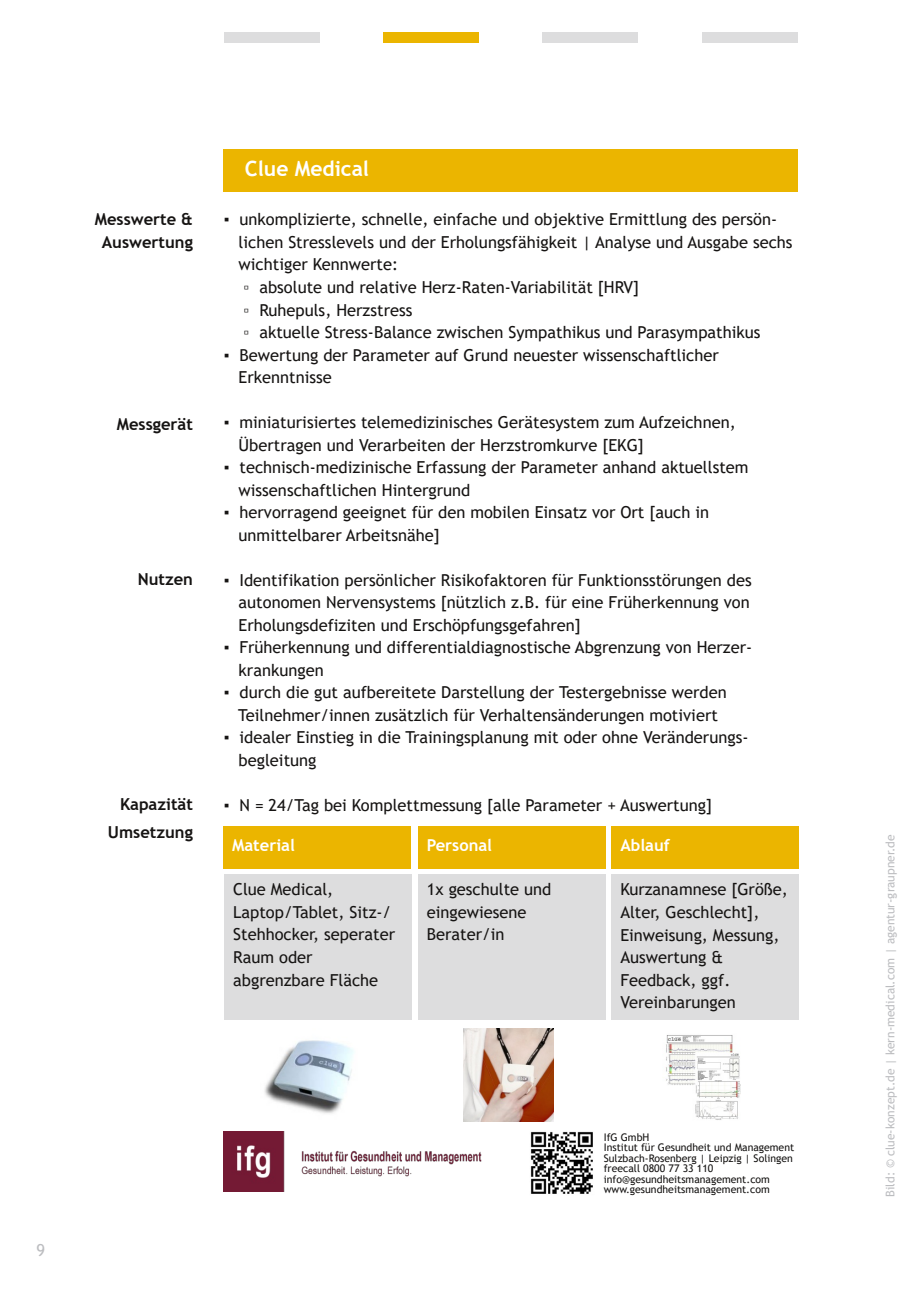
<style>
.page{position:relative;width:919px;height:1289px;background:#fff}
.page>*{position:absolute;margin:0;border:0;box-sizing:border-box;transform-origin:0 0}
.t1{font:700 21px "Trebuchet MS";color:#fff}
.t2{font:16.5px/22.5px "Trebuchet MS";color:#161413}
.t3{font:700 16.5px/22.5px "Trebuchet MS";color:#161413;text-align:center}
.t4{font:700 16.5px "Trebuchet MS";color:#fff}
.t5{font:16.5px "Trebuchet MS";color:#bcbdc0}
.t6{font:12px "Trebuchet MS";color:#bcbdc0}
.t7{font:10.5px/10.5px "Trebuchet MS";color:#161413}
</style>
<div class="page">
<img style="left:224px;top:1131px;width:258px;height:60px">
<img style="left:530px;top:1131px;width:63px;height:63px">
<div style="left:225px;top:874px;width:187px;height:146px;background:#ddddde"></div>
<div style="left:224px;top:825px;width:187px;height:43px;background:#ebb500"></div>
<div style="left:418px;top:825px;width:187px;height:43px;background:#ebb500"></div>
<div style="left:418px;top:874px;width:187px;height:146px;background:#ddddde"></div>
<div style="left:611px;top:874px;width:188px;height:146px;background:#ddddde"></div>
<div style="left:611px;top:825px;width:188px;height:43px;background:#ebb500"></div>
<div style="left:224px;top:149px;width:574px;height:43px;background:#ebb500"></div>
<div style="left:224px;top:32px;width:96px;height:11px;background:#ddddde"></div>
<div style="left:701px;top:32px;width:96px;height:11px;background:#ddddde"></div>
<div style="left:383px;top:32px;width:96px;height:11px;background:#ebb500"></div>
<div style="left:542px;top:32px;width:96px;height:11px;background:#ddddde"></div>
<img style="left:264px;top:1040px;width:90px;height:74px">
<img style="left:464px;top:1028px;width:89px;height:93px">
<img style="left:666px;top:1035px;width:74px;height:85px">
<p class="t5" style="left:36px;top:1240px;width:10px">9</p>
<p class="t3" style="left:95px;top:208px;width:100px">Messwerte &amp;<br>Auswertung</p>
<p class="t3" style="left:117px;top:412px;width:78px">Messgerät</p>
<p class="t3" style="left:138px;top:567px;width:57px">Nutzen</p>
<p class="t3" style="left:108px;top:790px;width:86px;line-height:27.3px;text-align:right">Kapazität<br>Umsetzung</p>
<p class="t1" style="left:245px;top:156px;width:126px">Clue Medical</p>
<p class="t2" style="left:224px;top:208px;width:555px">▪ unkomplizierte, schnelle, einfache und objektive Ermittlung des persön‐</p>
<p class="t2" style="left:238px;top:231px;width:555px">lichen Stresslevels und der Erholungsfähigkeit | Analyse und Ausgabe sechs</p>
<p class="t2" style="left:238px;top:253px;width:161px">wichtiger Kennwerte:</p>
<p class="t2" style="left:243px;top:276px;width:397px">▫ absolute und relative Herz‐Raten‐Variabilität [HRV]</p>
<p class="t2" style="left:243px;top:298px;width:170px">▫ Ruhepuls, Herzstress</p>
<p class="t2" style="left:243px;top:321px;width:518px">▫ aktuelle Stress‐Balance zwischen Sympathikus und Parasympathikus</p>
<p class="t2" style="left:238px;top:343px;width:481px;text-indent:-15px">▪ Bewertung der Parameter auf Grund neuester wissenschaftlicher<br>Erkenntnisse</p>
<p class="t2" style="left:238px;top:411px;width:498px;text-indent:-15px">▪ miniaturisiertes telemedizinisches Gerätesystem zum Aufzeichnen,<br>Übertragen und Verarbeiten der Herzstromkurve [EKG]</p>
<p class="t2" style="left:238px;top:456px;width:511px;text-indent:-15px">▪ technisch‐medizinische Erfassung der Parameter anhand aktuellstem wissenschaftlichen Hintergrund</p>
<p class="t2" style="left:238px;top:501px;width:472px;text-indent:-15px">▪ hervorragend geeignet für den mobilen Einsatz vor Ort [auch in unmittelbarer Arbeitsnähe]</p>
<p class="t2" style="left:238px;top:568px;width:514px;text-indent:-15px">▪ Identifikation persönlicher Risikofaktoren für Funktionsstörungen des autonomen Nervensystems [nützlich z.B. für eine Früherkennung von<br>Erholungsdefiziten und Erschöpfungsgefahren]</p>
<p class="t2" style="left:238px;top:636px;width:515px;text-indent:-15px">▪ Früherkennung und differentialdiagnostische Abgrenzung von Herzer‐ krankungen</p>
<p class="t2" style="left:224px;top:681px;width:504px;text-align:center">▪ durch die gut aufbereitete Darstellung der Testergebnisse werden<br>Teilnehmer/innen zusätzlich für Verhaltensänderungen motiviert</p>
<p class="t2" style="left:238px;top:726px;width:511px;text-indent:-15px">▪ idealer Einstieg in die Trainingsplanung mit oder ohne Veränderungs‐ begleitung</p>
<p class="t2" style="left:224px;top:793px;width:490px">▪ N = 24/Tag bei Komplettmessung [alle Parameter + Auswertung]</p>
<p class="t4" style="left:232px;top:836px;width:64px">Material</p>
<p class="t4" style="left:427px;top:836px;width:67px">Personal</p>
<p class="t2" style="left:427px;top:878px;width:126px">1x geschulte und eingewiesene<br>Berater/in</p>
<p class="t2" style="left:620px;top:878px;width:169px">Kurzanamnese [Größe,<br>Alter, Geschlecht],<br>Einweisung, Messung,<br>Auswertung &amp;<br>Feedback, ggf.<br>Vereinbarungen</p>
<p class="t4" style="left:620px;top:836px;width:51px">Ablauf</p>
<p class="t2" style="left:233px;top:878px;width:163px">Clue Medical,<br>Laptop/Tablet, Sitz‐/<br>Stehhocker, seperater<br>Raum oder abgrenzbare Fläche</p>
<p class="t7" style="left:603px;top:1131px;width:192px">IfG GmbH<br>Institut für Gesundheit und Management<br>Sulzbach‐Rosenberg | Leipzig | Solingen freecall 0800 77 33 110 info@gesundheitsmanagement.com www.gesundheitsmanagement.com</p>
<p class="t6" style="left:883px;top:1196px;width:364px;rotate:-90deg">Bild: © clue‐konzept.de | kern‐medical.com | agentur‐graupner.de</p>
</div>
